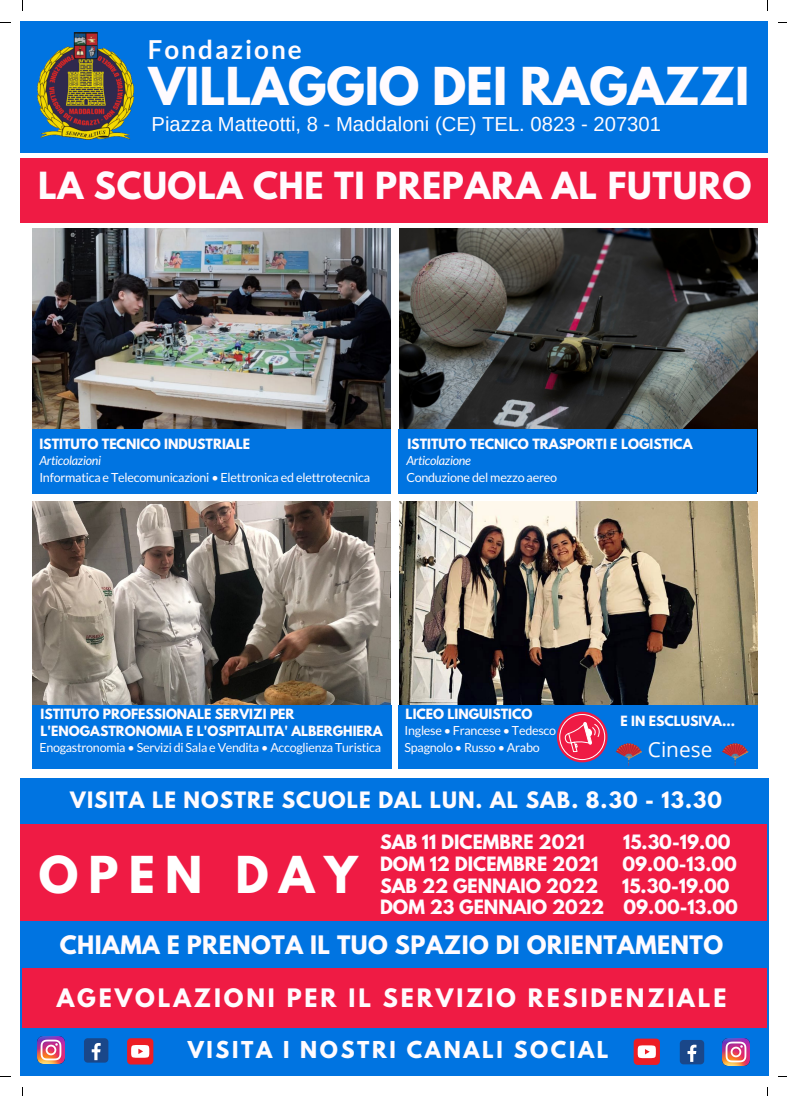
<style>
.page{position:relative;width:787px;height:1096px;background:#fff}
.page>*{position:absolute;margin:0;border:0;box-sizing:border-box;transform-origin:0 0}
.t1{font:700 46.25px "League Spartan";color:#fffbfe}
.t2{font:700 45px "League Spartan";letter-spacing:.23em;color:#fff}
.t3{font:700 33.12px "League Spartan";letter-spacing:.02em;color:#fffbfe}
.t4{font:700 26px "Lato";letter-spacing:.08em;color:#fffbfe}
.t5{font:700 22.5px "League Spartan";letter-spacing:.02em;color:#fffbfe}
.t6{font:700 22.5px "League Spartan";letter-spacing:.125em;color:#fffbfe}
.t7{font:20.88px "Open Sans";color:#fffbfe}
.t8{font:700 20.62px "League Spartan";letter-spacing:.125em;color:#fffbfe}
.t9{font:20.25px "Arimo";color:#fffbfe}
.t10{font:700 20px "League Spartan";letter-spacing:.05em;color:#fffbfe}
.t11{font:700 17.5px "League Spartan";color:#fffbfe}
.t12{font:12.62px "Lato";letter-spacing:-.02em;color:#fffbfe}
.t13{font:700 12.62px "League Spartan";color:#fffbfe}
.t14{font:italic 12.62px "Lato";letter-spacing:-.02em;color:#fffbfe}
.t15{font:700 12.5px/16.9px "League Spartan";color:#fffbfe}
.t16{font:12.5px "Lato";letter-spacing:-.02em;color:#fffbfe}
</style>
<div class="page">
<img style="left:399px;top:501px;width:358px;height:204px">
<img style="left:33px;top:229px;width:357px;height:201px">
<img style="left:33px;top:501px;width:357px;height:204px">
<img style="left:399px;top:229px;width:358px;height:201px">
<div style="left:33px;top:430px;width:358px;height:64px;background:#0074e1"></div>
<div style="left:398px;top:430px;width:359px;height:63px;background:#0074e1"></div>
<div style="left:33px;top:705px;width:359px;height:63px;background:#0074e1"></div>
<div style="left:20px;top:777px;width:748px;height:298px;background:#0074e1"></div>
<div style="left:20px;top:22px;width:747px;height:130px;background:#0074e1"></div>
<img style="left:37px;top:33px;width:97px;height:107px">
<div style="left:398px;top:705px;width:360px;height:63px;background:#0074e1"></div>
<div style="left:22px;top:968px;width:744px;height:59px;background:#ef1b44"></div>
<div style="left:20px;top:824px;width:747px;height:97px;background:#ef1b44"></div>
<img style="left:37px;top:1036px;width:27px;height:27px">
<div style="left:84px;top:1038px;width:24px;height:24px;background:#1a4789;border-radius:4px"></div>
<svg style="left:92px;top:1043px;width:9px;height:17px"></svg>
<svg style="left:127px;top:1038px;width:26px;height:26px"></svg>
<img style="left:722px;top:1038px;width:27px;height:27px">
<div style="left:680px;top:1039px;width:24px;height:25px;background:#1a4789;border-radius:4px"></div>
<svg style="left:687px;top:1044px;width:9px;height:17px"></svg>
<svg style="left:634px;top:1038px;width:26px;height:26px"></svg>
<div style="left:20px;top:158px;width:747px;height:64px;background:#ef1b44"></div>
<svg style="left:557px;top:711px;width:51px;height:51px"></svg>
<div style="left:559px;top:714px;width:46px;height:46px;border:1px solid #fff;border-radius:50%"></div>
<svg style="left:564px;top:721px;width:38px;height:31px"></svg>
<svg style="left:616px;top:743px;width:26px;height:22px"></svg>
<svg style="left:722px;top:743px;width:26px;height:22px"></svg>
<p class="t4" style="left:148px;top:33px;width:156px">Fondazione</p>
<p class="t1" style="left:149px;top:63px;width:602px">VILLAGGIO DEI RAGAZZI</p>
<p class="t9" style="left:152px;top:113px;width:511px">Piazza Matteotti, 8 - Maddaloni (CE) TEL. 0823 - 207301</p>
<p class="t3" style="left:38px;top:169px;width:715px">LA SCUOLA CHE TI PREPARA AL FUTURO</p>
<p class="t13" style="left:39px;top:437px;width:212px">ISTITUTO TECNICO INDUSTRIALE</p>
<p class="t14" style="left:39px;top:453px;width:63px">Articolazioni</p>
<p class="t12" style="left:39px;top:470px;width:332px">Informatica e Telecomunicazioni • Elettronica ed elettrotecnica</p>
<p class="t13" style="left:407px;top:437px;width:287px">ISTITUTO TECNICO TRASPORTI E LOGISTICA</p>
<p class="t14" style="left:406px;top:453px;width:66px">Articolazione</p>
<p class="t12" style="left:406px;top:470px;width:152px">Conduzione del mezzo aereo</p>
<p class="t15" style="left:41px;top:706px;width:343px">ISTITUTO PROFESSIONALE SERVIZI PER<br>L'ENOGASTRONOMIA E L'OSPITALITA' ALBERGHIERA</p>
<p class="t16" style="left:39px;top:739px;width:343px">Enogastronomia • Servizi di Sala e Vendita • Accoglienza Turistica</p>
<p class="t15" style="left:406px;top:706px;width:128px">LICEO LINGUISTICO</p>
<p class="t16" style="left:405px;top:722px;width:153px">Inglese • Francese • Tedesco</p>
<p class="t16" style="left:405px;top:739px;width:137px">Spagnolo • Russo • Arabo</p>
<p class="t15" style="left:620px;top:714px;width:116px">E IN ESCLUSIVA...</p>
<p class="t7" style="left:648px;top:735px;width:66px">Cinese</p>
<p class="t10" style="left:70px;top:790px;width:653px">VISITA LE NOSTRE SCUOLE DAL LUN. AL SAB. 8.30 - 13.30</p>
<p class="t11" style="left:380px;top:833px;width:206px">SAB 11 DICEMBRE 2021</p>
<p class="t11" style="left:623px;top:833px;width:109px">15.30-19.00</p>
<p class="t2" style="left:39px;top:852px;width:320px">OPEN DAY</p>
<p class="t11" style="left:380px;top:855px;width:220px">DOM 12 DICEMBRE 2021</p>
<p class="t11" style="left:622px;top:855px;width:116px">09.00-13.00</p>
<p class="t11" style="left:380px;top:876px;width:220px">SAB 22 GENNAIO 2022</p>
<p class="t11" style="left:622px;top:876px;width:109px">15.30-19.00</p>
<p class="t11" style="left:380px;top:897px;width:359px">DOM 23 GENNAIO 2022 09.00-13.00</p>
<p class="t5" style="left:60px;top:934px;width:665px">CHIAMA E PRENOTA IL TUO SPAZIO DI ORIENTAMENTO</p>
<p class="t6" style="left:57px;top:986px;width:671px">AGEVOLAZIONI PER IL SERVIZIO RESIDENZIALE</p>
<p class="t8" style="left:188px;top:1039px;width:422px">VISITA I NOSTRI CANALI SOCIAL</p>
</div>
